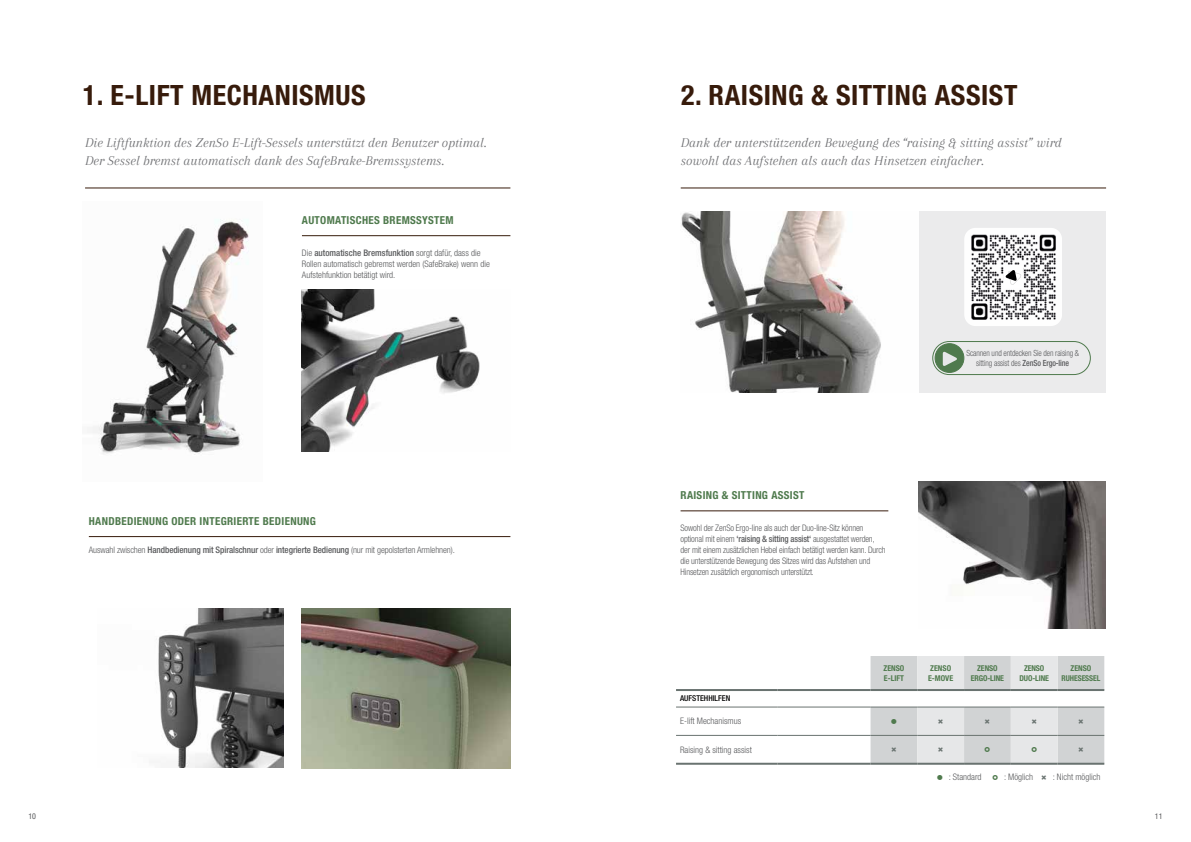
<style>
.page{position:relative;width:1191px;height:842px;background:#fff}
.page>*{position:absolute;margin:0;border:0;box-sizing:border-box;transform-origin:0 0}
.t1{font:700 condensed 28px "Helvetica Neue LT Std";letter-spacing:.02em;color:#371b0b}
.t2{font:italic 14px/18px "Arapey";color:#6d6e71}
.t3{font:700 condensed 11px "Helvetica Neue LT Std";letter-spacing:.03em;color:#4f7a4d}
.t4{font:300 condensed 9px/11px "Helvetica Neue LT Std";letter-spacing:-.015em;color:#58595b}
.t5{font:300 condensed 9px/11px "Helvetica Neue LT Std";letter-spacing:-.015em;color:#58595b;scale:.96 1}
.t6{font:300 condensed 8.5px/10.2px "Helvetica Neue LT Std";letter-spacing:-.01em;color:#58595b;text-align:center;scale:.92 1}
.t7{font:700 condensed 8px/9.6px "Helvetica Neue LT Std";letter-spacing:-.01em;color:#4f7a4d;text-align:center}
.t8{font:500 condensed 8px "Helvetica Neue LT Std";color:#000}
.t9{font:condensed 8px "Helvetica Neue LT Std";color:#58595b}
.s1{font-weight:500}
</style>
<div class="page">
<div style="left:918px;top:211px;width:188px;height:182px;background:#e6e7e8"></div>
<img style="left:302px;top:608px;width:208px;height:161px">
<img style="left:302px;top:289px;width:178px;height:162px">
<img style="left:92px;top:219px;width:157px;height:236px">
<img style="left:156px;top:608px;width:127px;height:160px">
<img style="left:918px;top:482px;width:187px;height:146px">
<img style="left:681px;top:211px;width:200px;height:182px">
<img style="left:964px;top:228px;width:98px;height:98px">
<div style="left:1003px;top:266px;width:19px;height:22px;background:#fff"></div>
<svg style="left:1005px;top:270px;width:16px;height:15px"></svg>
<hr style="left:85px;top:188px;width:425px;height:1px;background:#371b0b">
<hr style="left:680px;top:188px;width:426px;height:1px;background:#371b0b">
<hr style="left:302px;top:235px;width:208px;height:1px;background:#371b0b">
<hr style="left:680px;top:511px;width:208px;height:1px;background:#371b0b">
<hr style="left:89px;top:536px;width:421px;height:1px;background:#371b0b">
<hr style="left:676px;top:707px;width:101px;height:1px;background:#697370">
<hr style="left:777px;top:707px;width:93px;height:1px;background:#697370">
<hr style="left:676px;top:735px;width:101px;height:1px;background:#697370">
<hr style="left:777px;top:735px;width:93px;height:1px;background:#697370">
<hr style="left:676px;top:763px;width:101px;height:2px;background:#697370">
<hr style="left:777px;top:763px;width:93px;height:2px;background:#697370">
<hr style="left:870px;top:763px;width:47px;height:2px;background:#697370">
<hr style="left:917px;top:763px;width:47px;height:2px;background:#697370">
<hr style="left:964px;top:763px;width:46px;height:2px;background:#697370">
<hr style="left:1010px;top:763px;width:47px;height:2px;background:#697370">
<hr style="left:1057px;top:763px;width:47px;height:2px;background:#697370">
<hr style="left:676px;top:689px;width:101px;height:2px;background:#697370">
<hr style="left:777px;top:689px;width:93px;height:2px;background:#697370">
<div style="left:935px;top:344px;width:29px;height:28px;background:#4f7a4d;border-radius:50%"></div>
<div style="left:934px;top:343px;width:30px;height:30px;border:1px solid #4f7a4d;border-radius:50%"></div>
<div style="left:932px;top:341px;width:158px;height:34px;border:1px solid #4f7a4d;border-radius:17px"></div>
<svg style="left:942px;top:351px;width:15px;height:15px"></svg>
<svg style="left:870px;top:656px;width:234px;height:108px"></svg>
<h1 class="t1" style="left:83px;top:78px;width:284px">1. E-LIFT MECHANISMUS</h1>
<h2 class="t2" style="left:85px;top:134px;width:403px">Die Liftfunktion des ZenSo E-Lift-Sessels unterstützt den Benutzer optimal.<br>Der Sessel bremst automatisch dank des SafeBrake-Bremssystems.</h2>
<p class="t3" style="left:302px;top:214px;width:153px">AUTOMATISCHES BREMSSYSTEM</p>
<p class="t4" style="left:302px;top:247px;width:189px">Die <span class="s1">automatische Bremsfunktion</span> sorgt dafür, dass die<br>Rollen automatisch gebremst werden (SafeBrake) wenn die<br>Aufstehfunktion betätigt wird.</p>
<p class="t3" style="left:89px;top:514px;width:229px">HANDBEDIENUNG ODER INTEGRIERTE BEDIENUNG</p>
<p class="t4" style="left:89px;top:544px;width:367px">Auswahl zwischen <span class="s1">Handbedienung mit Spiralschnur</span> oder <span class="s1">integrierte Bedienung</span> (nur mit gepolsterten Armlehnen).</p>
<h1 class="t1" style="left:681px;top:78px;width:338px">2. RAISING &amp; SITTING ASSIST</h1>
<h2 class="t2" style="left:680px;top:134px;width:383px">Dank der unterstützenden Bewegung des “raising &amp; sitting assist” wird sowohl das Aufstehen als auch das Hinsetzen einfacher.</h2>
<p class="t3" style="left:680px;top:489px;width:125px">RAISING &amp; SITTING ASSIST</p>
<p class="t5" style="left:680px;top:522px;width:215px">Sowohl der ZenSo Ergo-line als auch der Duo-line-Sitz können optional mit einem <span class="s1">‘raising &amp; sitting assist‘</span> ausgestattet werden, der mit einem zusätzlichen Hebel einfach betätigt werden kann. Durch die unterstützende Bewegung des Sitzes wird das Aufstehen und Hinsetzen zusätzlich ergonomisch unterstützt.</p>
<p class="t6" style="left:966px;top:348px;width:124px">Scannen und entdecken Sie den raising &amp; sitting assist des <span class="s1">ZenSo Ergo-line</span></p>
<p class="t8" style="left:680px;top:694px;width:52px">AUFSTEHHILFEN</p>
<p class="t4" style="left:680px;top:716px;width:63px">E-lift Mechanismus</p>
<p class="t4" style="left:680px;top:744px;width:73px">Raising &amp; sitting assist</p>
<p class="t7" style="left:883px;top:663px;width:22px;text-align:left">ZENSO<br>E-LIFT</p>
<p class="t7" style="left:928px;top:663px;width:27px;text-align:left">ZENSO<br>E-MOVE</p>
<p class="t7" style="left:970px;top:663px;width:35px">ZENSO<br>ERGO-LINE</p>
<p class="t7" style="left:1019px;top:663px;width:31px">ZENSO<br>DUO-LINE</p>
<p class="t7" style="left:1061px;top:663px;width:40px">ZENSO<br>RUHESESSEL</p>
<p class="t4" style="left:949px;top:771px;width:34px">: Standard</p>
<p class="t4" style="left:1004px;top:771px;width:30px">: Möglich</p>
<p class="t4" style="left:1053px;top:771px;width:49px">: Nicht möglich</p>
<p class="t9" style="left:28px;top:811px;width:9px">10</p>
<p class="t9" style="left:1155px;top:812px;width:9px">11</p>
</div>
